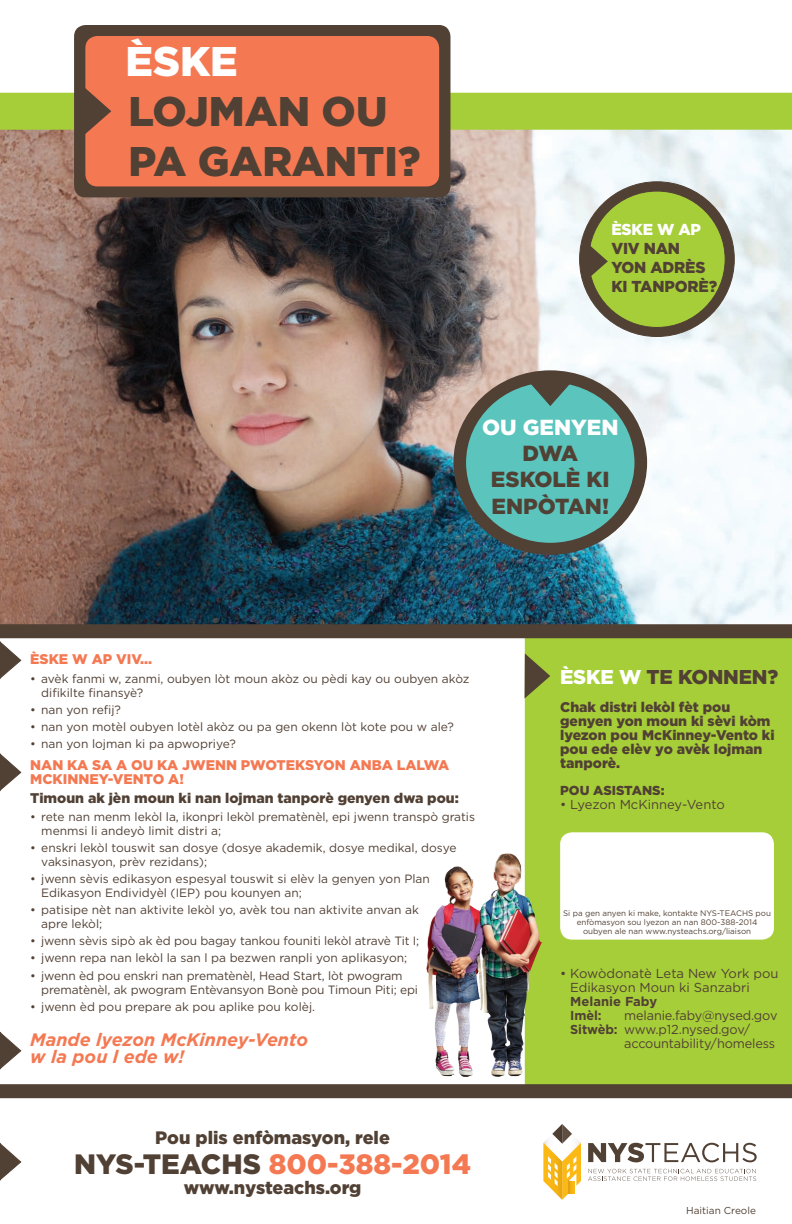
<style>
.page{position:relative;width:792px;height:1224px;background:#fff}
.page>*{position:absolute;margin:0;border:0;box-sizing:border-box;transform-origin:0 0}
.t1{font:900 41.4px/49.7px "Gotham";color:#514034}
.t2{font:900 41.4px "Gotham";color:#fff}
.t3{font:900 28px "Gotham";color:#f47953}
.t4{font:900 21.8px/26.1px "Gotham";color:#514034;text-align:center}
.t5{font:900 21.8px "Gotham";color:#fff}
.TEXT{font:900 20px "Gotham";letter-spacing:-.01em;color:#514034}
.t6{font:900 18px "Gotham";color:#514034}
.TEXT-2{font:italic 700 18px/17px "Gotham";color:#f47953}
.t7{font:900 15.8px/19px "Gotham";letter-spacing:-.01em;color:#514034}
.t8{font:900 15.8px "Gotham";letter-spacing:-.01em;color:#fff}
.TEXT-3{font:900 14px/14px "Gotham";color:#514034}
.TEXT-4{font:900 14px/14px "Gotham";color:#f47953}
.t9{font:13px/14px "Gotham";letter-spacing:-.01em;color:#514034}
.t10{font:900 13px "Gotham";color:#514034}
.TEXT-5{font:12px/14px "Gotham";color:#514034}
.t11{font:10px "Gotham";color:#514034}
.t12{font:8px/8.6px "Gotham";color:#514034;text-align:center}
.s1{color:#514034}
.s2{color:#fff}
.s3{font-weight:700}
</style>
<div class="page">
<img style="left:0;top:142px;width:792px;height:482px">
<div style="left:525px;top:631px;width:267px;height:460px;background:#a6ce39"></div>
<div style="left:0;top:624px;width:792px;height:14px;background:#514034"></div>
<svg style="left:525px;top:653px;width:25px;height:45px"></svg>
<div style="left:580px;top:182px;width:154px;height:154px;background:#514034;border-radius:50%"></div>
<div style="left:589px;top:191px;width:136px;height:136px;background:#a6ce39;border-radius:50%"></div>
<svg style="left:589px;top:241px;width:19px;height:40px"></svg>
<div style="left:453px;top:370px;width:194px;height:185px;background:#514034;border-radius:50%"></div>
<div style="left:466px;top:382px;width:168px;height:161px;background:#5ac4bd;border-radius:50%"></div>
<svg style="left:526px;top:382px;width:48px;height:24px"></svg>
<div style="left:74px;top:25px;width:376px;height:172px;background:#514034;border-radius:12px"></div>
<div style="left:85px;top:36px;width:354px;height:150px;background:#f47953;border-radius:12px"></div>
<svg style="left:0;top:80px;width:792px;height:62px"></svg>
<div style="left:560px;top:832px;width:214px;height:108px;background:#fff;border-radius:12px"></div>
<div style="left:0;top:1084px;width:792px;height:14px;background:#514034"></div>
<svg style="left:588px;top:1143px;width:169px;height:19px"></svg>
<svg style="left:588px;top:1169px;width:168px;height:12px"></svg>
<svg style="left:543px;top:1124px;width:38px;height:76px"></svg>
<img style="left:426px;top:853px;width:116px;height:225px">
<svg style="left:0;top:753px;width:22px;height:39px"></svg>
<svg style="left:0;top:641px;width:22px;height:38px"></svg>
<svg style="left:0;top:1031px;width:22px;height:39px"></svg>
<svg style="left:0;top:1143px;width:22px;height:38px"></svg>
<p class="t2" style="left:125px;top:33px;width:114px">ÈSKE</p>
<p class="t1" style="left:128px;top:86px;width:293px">LOJMAN OU<br>PA GARANTI?</p>
<p class="t8" style="left:611px;top:218px;width:91px">ÈSKE W AP</p>
<p class="t7" style="left:611px;top:239px;width:107px">VIV NAN<br>YON ADRÈS<br>KI TANPORÈ?</p>
<p class="t5" style="left:482px;top:412px;width:138px">OU GENYEN</p>
<p class="t4" style="left:491px;top:440px;width:120px">DWA<br>ESKOLÈ KI<br>ENPÒTAN!</p>
<p class="TEXT-4" style="left:30px;top:652px;width:123px">ÈSKE W AP VIV...</p>
<p class="TEXT-5" style="left:41px;top:671px;width:430px;text-indent:-11px">• avèk fanmi w, zanmi, oubyen lòt moun akòz ou pèdi kay ou oubyen akòz difikilte finansyè?</p>
<p class="TEXT-5" style="left:30px;top:702px;width:92px">• nan yon refij?</p>
<p class="TEXT-5" style="left:30px;top:719px;width:425px">• nan yon motèl oubyen lotèl akòz ou pa gen okenn lòt kote pou w ale?</p>
<p class="TEXT-5" style="left:30px;top:736px;width:207px">• nan yon lojman ki pa apwopriye?</p>
<p class="TEXT-4" style="left:30px;top:758px;width:421px">NAN KA SA A OU KA JWENN PWOTEKSYON ANBA LALWA<br>MCKINNEY-VENTO A!</p>
<p class="TEXT-3" style="left:30px;top:791px;width:430px">Timoun ak jèn moun ki nan lojman tanporè genyen dwa pou:</p>
<p class="TEXT-5" style="left:41px;top:810px;width:435px;text-indent:-11px">• rete nan menm lekòl la, ikonpri lekòl prematènèl, epi jwenn transpò gratis menmsi li andeyò limit distri a;</p>
<p class="TEXT-5" style="left:41px;top:841px;width:417px;text-indent:-11px">• enskri lekòl touswit san dosye (dosye akademik, dosye medikal, dosye vaksinasyon, prèv rezidans);</p>
<p class="TEXT-5" style="left:41px;top:872px;width:390px;text-indent:-11px">• jwenn sèvis edikasyon espesyal touswit si elèv la genyen yon Plan<br>Edikasyon Endividyèl (IEP) pou kounyen an;</p>
<p class="TEXT-5" style="left:41px;top:903px;width:379px;text-indent:-11px">• patisipe nèt nan aktivite lekòl yo, avèk tou nan aktivite anvan ak apre lekòl;</p>
<p class="TEXT-5" style="left:30px;top:934px;width:391px">• jwenn sèvis sipò ak èd pou bagay tankou founiti lekòl atravè Tit I;</p>
<p class="TEXT-5" style="left:30px;top:951px;width:378px">• jwenn repa nan lekòl la san l pa bezwen ranpli yon aplikasyon;</p>
<p class="TEXT-5" style="left:41px;top:968px;width:378px;text-indent:-11px">• jwenn èd pou enskri nan prematènèl, Head Start, lòt pwogram prematènèl, ak pwogram Entèvansyon Bonè pou Timoun Piti; epi</p>
<p class="TEXT-5" style="left:30px;top:999px;width:286px">• jwenn èd pou prepare ak pou aplike pou kolèj.</p>
<p class="TEXT-2" style="left:30px;top:1031px;width:279px">Mande lyezon McKinney-Vento w la pou l ede w!</p>
<p class="t6" style="left:155px;top:1126px;width:236px">Pou plis enfòmasyon, rele</p>
<p class="t3" style="left:74px;top:1145px;width:398px"><span class="s1">NYS-TEACHS</span> 800-388-2014</p>
<p class="t6" style="left:184px;top:1175px;width:179px">www.nysteachs.org</p>
<p class="TEXT" style="left:560px;top:664px;width:220px"><span class="s2">ÈSKE W</span> TE KONNEN?</p>
<p class="TEXT-3" style="left:560px;top:700px;width:216px">Chak distri lekòl fèt pou genyen yon moun ki sèvi kòm lyezon pou McKinney-Vento ki pou ede elèv yo avèk lojman tanporè.</p>
<p class="t10" style="left:560px;top:782px;width:106px">POU ASISTANS:</p>
<p class="t9" style="left:560px;top:798px;width:166px">• Lyezon McKinney-Vento</p>
<p class="t12" style="left:563px;top:909px;width:209px">Si pa gen anyen ki make, kontakte NYS-TEACHS pou enfòmasyon sou lyezon an nan 800-388-2014</p>
<p class="t12" style="left:583px;top:926px;width:170px">oubyen ale nan www.nysteachs.org/liaison</p>
<p class="t9" style="left:570px;top:966px;width:210px;text-indent:-10px">• Kowòdonatè Leta New York pou<br>Edikasyon Moun ki Sanzabri<br><span class="s3">Melanie Faby<br>Imèl:</span></p>
<p class="t9" style="left:624px;top:1008px;width:155px">melanie.faby@nysed.gov</p>
<p class="t9" style="left:570px;top:1022px;width:182px"><span class="s3">Sitwèb:</span> www.p12.nysed.gov/</p>
<p class="t9" style="left:624px;top:1036px;width:153px">accountability/homeless</p>
<p class="t11" style="left:686px;top:1204px;width:71px">Haitian Creole</p>
</div>
